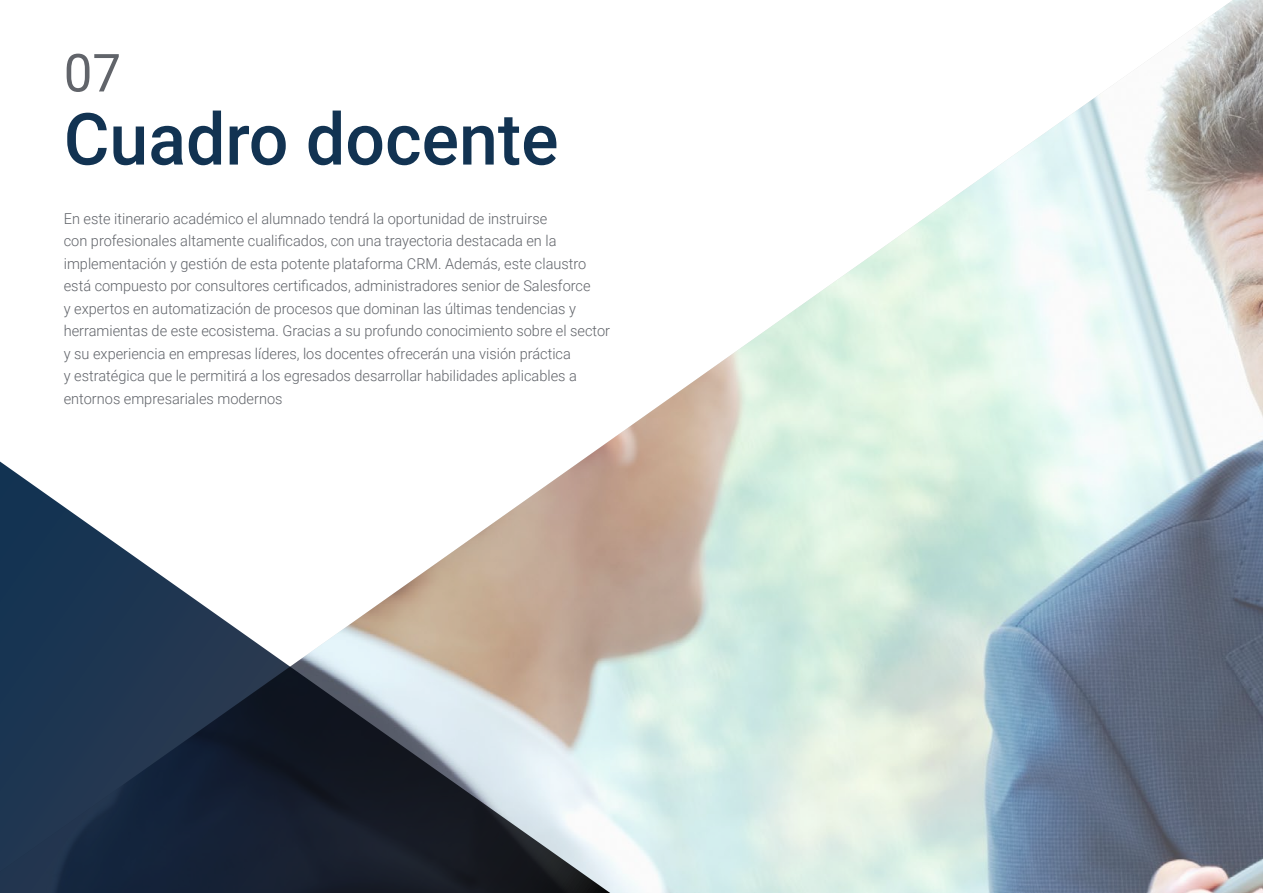
<style>
.page{position:relative;width:1263px;height:893px;background:#fff}
.page>*{position:absolute;margin:0;border:0;box-sizing:border-box;transform-origin:0 0}
.t1{font:500 72px "Roboto";color:#123352}
.t2{font:52.5px "Roboto";color:#61646a}
.t3{font:300 15px/22.5px "Roboto";color:#61646a}
</style>
<div class="page">
<img style="left:602px;top:0;width:661px;height:893px">
<svg style="left:0;top:446px;width:640px;height:447px"></svg>
<h2 class="t2" style="left:64px;top:36px;width:59px">07</h2>
<h1 class="t1" style="left:64px;top:89px;width:496px">Cuadro docente</h1>
<p class="t3" style="left:64px;top:207px;width:548px">En este itinerario académico el alumnado tendrá la oportunidad de instruirse<br>con profesionales altamente cualificados, con una trayectoria destacada en la implementación y gestión de esta potente plataforma CRM. Además, este claustro está compuesto por consultores certificados, administradores senior de Salesforce<br>y expertos en automatización de procesos que dominan las últimas tendencias y herramientas de este ecosistema. Gracias a su profundo conocimiento sobre el sector y su experiencia en empresas líderes, los docentes ofrecerán una visión práctica<br>y estratégica que le permitirá a los egresados desarrollar habilidades aplicables a entornos empresariales modernos</p>
</div>
